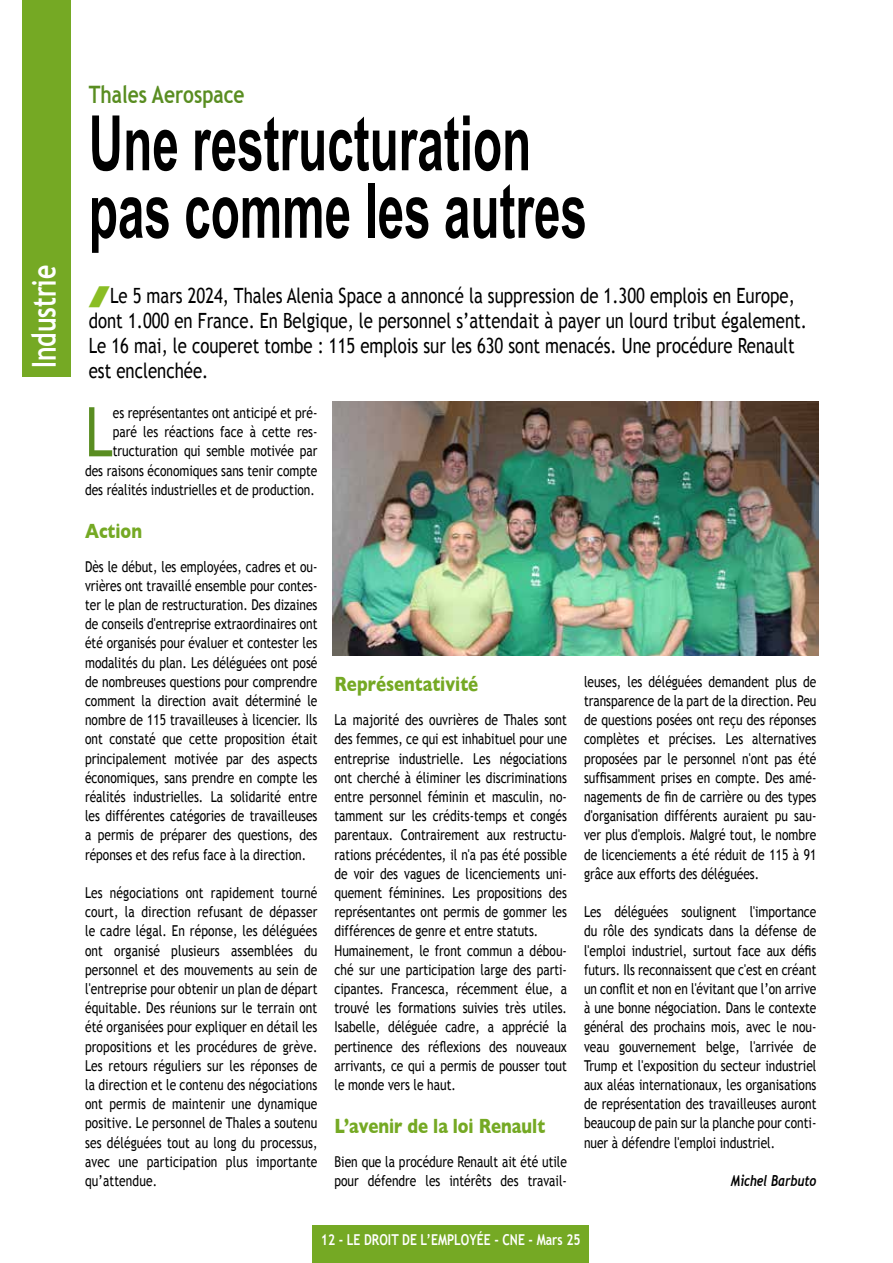
<style>
.page{position:relative;width:893px;height:1263px;background:#fff}
.page>*{position:absolute;margin:0;border:0;box-sizing:border-box;transform-origin:0 0}
.t1{font:700 76.5px/67.5px "Arial Narrow";color:#000;scale:.76 1}
.t2{font:68.7px "Trebuchet MS";color:#598d21;scale:.8 1}
.t3{font:700 33px "Trebuchet MS";color:#fff;scale:.75 1}
.t4{font:700 24px "Trebuchet MS";color:#598d21;scale:.8 1}
.t5{font:21px/25.2px "Trebuchet MS";color:#000;scale:.8 1}
.t6{font:700 21px "Gill Sans";color:#75a924;scale:.8 1}
.t7{font:15px/19.2px "Trebuchet MS";color:#000;text-align:justify;scale:.8 1}
.t8{font:700 15px "Trebuchet MS";color:#fff;scale:.81 1}
.t9{font:italic 700 15px "Trebuchet";color:#000;scale:.8 1}
</style>
<div class="page">
<div style="left:312px;top:1225px;width:277px;height:38px;background:#75a924"></div>
<div style="left:23px;top:0;width:48px;height:377px;background:#75a924"></div>
<img style="left:332px;top:401px;width:486px;height:254px">
<h3 class="t3" style="left:23px;top:368px;width:139px;rotate:-90deg">Industrie</h3>
<h3 class="t4" style="left:89px;top:79px;width:196px">Thales Aerospace</h3>
<h1 class="t1" style="left:89px;top:106px;width:657px">Une restructuration pas comme les autres</h1>
<p class="t5" style="left:89px;top:283px;width:899px;text-indent:21px">Le 5 mars 2024, Thales Alenia Space a annoncé la suppression de 1.300 emplois en Europe, dont 1.000 en France. En Belgique, le personnel s’attendait à payer un lourd tribut également.<br>Le 16 mai, le couperet tombe : 115 emplois sur les 630 sont menacés. Une procédure Renault est enclenchée.</p>
<h2 class="t2" style="left:85px;top:391px;width:36px">L</h2>
<p class="t7" style="left:85px;top:403px;width:292px;text-align:right">es représentantes ont anticipé et pré&shy;paré les réactions face à cette res&shy;tructuration qui semble motivée par<br>des raisons économiques sans tenir compte des réalités industrielles et de production.</p>
<h3 class="t6" style="left:85px;top:514px;width:73px">Action</h3>
<p class="t7" style="left:85px;top:557px;width:292px">Dès le début, les employées, cadres et ou&shy;vrières ont travaillé ensemble pour contes&shy;ter le plan de restructuration. Des dizaines de conseils d'entreprise extraordinaires ont été organisés pour évaluer et contester les modalités du plan. Les déléguées ont posé de nombreuses questions pour comprendre comment la direction avait déterminé le nombre de 115 travailleuses à licencier. Ils ont constaté que cette proposition était principalement motivée par des aspects économiques, sans prendre en compte les réalités industrielles. La solidarité entre les différentes catégories de travailleuses a permis de préparer des questions, des réponses et des refus face à la direction.</p>
<p class="t7" style="left:85px;top:883px;width:292px">Les négociations ont rapidement tourné court, la direction refusant de dépasser le cadre légal. En réponse, les déléguées ont organisé plusieurs assemblées du personnel et des mouvements au sein de l'entreprise pour obtenir un plan de départ équitable. Des réunions sur le terrain ont été organisées pour expliquer en détail les propositions et les procédures de grève.<br>Les retours réguliers sur les réponses de la direction et le contenu des négociations ont permis de maintenir une dynamique positive. Le personnel de Thales a soutenu ses déléguées tout au long du processus, avec une participation plus importante qu’attendue.</p>
<p class="t7" style="left:584px;top:672px;width:292px">leuses, les déléguées demandent plus de transparence de la part de la direction. Peu de questions posées ont reçu des réponses complètes et précises. Les alternatives proposées par le personnel n'ont pas été suffisamment prises en compte. Des amé&shy;nagements de fin de carrière ou des types d'organisation différents auraient pu sau&shy;ver plus d'emplois. Malgré tout, le nombre de licenciements a été réduit de 115 à 91 grâce aux efforts des déléguées.</p>
<p class="t7" style="left:584px;top:902px;width:292px">Les déléguées soulignent l'importance du rôle des syndicats dans la défense de l'emploi industriel, surtout face aux défis futurs. Ils reconnaissent que c'est en créant un conflit et non en l'évitant que l’on arrive à une bonne négociation. Dans le contexte général des prochains mois, avec le nou&shy;veau gouvernement belge, l'arrivée de Trump et l'exposition du secteur industriel aux aléas internationaux, les organisations de représentation des travailleuses auront beaucoup de pain sur la planche pour conti&shy;nuer à défendre l'emploi industriel.</p>
<p class="t9" style="left:731px;top:1171px;width:108px">Michel Barbuto</p>
<h3 class="t6" style="left:334px;top:667px;width:181px">Représentativité</h3>
<p class="t7" style="left:334px;top:710px;width:292px;text-align:left">La majorité des ouvrières de Thales sont des femmes, ce qui est inhabituel pour une entreprise industrielle. Les négociations ont cherché à éliminer les discriminations entre personnel féminin et masculin, no&shy;tamment sur les crédits-temps et congés parentaux. Contrairement aux restructu&shy;rations précédentes, il n'a pas été possible de voir des vagues de licenciements uni&shy;quement féminines. Les propositions des représentantes ont permis de gommer les différences de genre et entre statuts.<br>Humainement, le front commun a débou&shy;ché sur une participation large des parti&shy;cipantes. Francesca, récemment élue, a trouvé les formations suivies très utiles.<br>Isabelle, déléguée cadre, a apprécié la pertinence des réflexions des nouveaux arrivants, ce qui a permis de pousser tout le monde vers le haut.</p>
<h3 class="t6" style="left:334px;top:1109px;width:265px">L’avenir de la loi Renault</h3>
<p class="t7" style="left:334px;top:1152px;width:292px">Bien que la procédure Renault ait été utile pour défendre les intérêts des travail-</p>
<p class="t8" style="left:321px;top:1230px;width:322px">12 - LE DROIT DE L’EMPLOYÉE - CNE - Mars 25</p>
</div>
